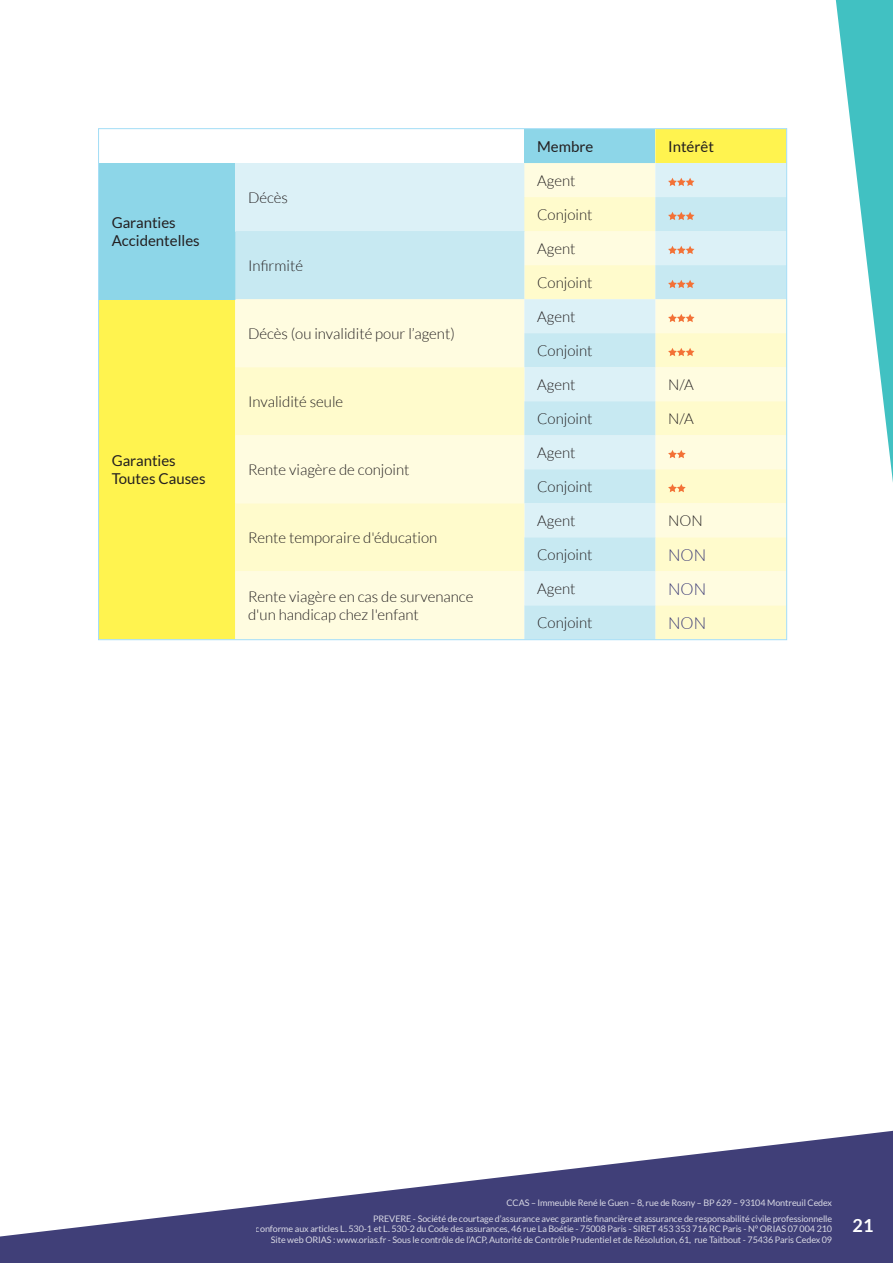
<style>
.page{position:relative;width:893px;height:1263px;background:#fff}
.page>*{position:absolute;margin:0;border:0;box-sizing:border-box;transform-origin:0 0}
.t1{font:700 18px "Lato";color:#fff}
.t2{font:300 16.5px "Lato";color:#403f78}
.t3{font:300 15px/18px "Lato";color:#231f20}
.t4{font:15px/18px "Lato";color:#231f20}
.t5{font:9px/15px "Lato";letter-spacing:-.01em;color:#fff;text-align:right}
</style>
<div class="page">
<svg style="left:0;top:1130px;width:893px;height:133px;fill:#403f78"></svg>
<svg style="left:835px;top:0;width:58px;height:482px"></svg>
<svg style="left:100px;top:130px;width:685px;height:508px;fill:#fff34f"></svg>
<div style="left:99px;top:163px;width:136px;height:136px;background:#8dd6e8"></div>
<div style="left:235px;top:163px;width:289px;height:34px;background:#dcf1f7"></div>
<svg style="left:524px;top:163px;width:261px;height:34px;background:#edf6eb"></svg>
<svg style="left:235px;top:197px;width:550px;height:441px;background:#eef6e1"></svg>
<svg style="left:668px;top:178px;width:26px;height:8px"></svg>
<svg style="left:668px;top:212px;width:26px;height:8px"></svg>
<svg style="left:668px;top:246px;width:26px;height:8px"></svg>
<svg style="left:668px;top:280px;width:26px;height:8px"></svg>
<svg style="left:668px;top:314px;width:26px;height:8px"></svg>
<svg style="left:668px;top:348px;width:26px;height:8px"></svg>
<svg style="left:668px;top:450px;width:18px;height:8px"></svg>
<svg style="left:668px;top:484px;width:18px;height:8px"></svg>
<h3 class="t4" style="left:112px;top:214px;width:90px">Garanties<br>Accidentelles</h3>
<h3 class="t4" style="left:112px;top:452px;width:95px">Garanties<br>Toutes Causes</h3>
<h3 class="t3" style="left:248px;top:189px;width:42px">Décès</h3>
<h3 class="t3" style="left:248px;top:257px;width:57px">Infirmité</h3>
<h3 class="t3" style="left:248px;top:325px;width:208px">Décès (ou invalidité pour l’agent)</h3>
<h3 class="t3" style="left:248px;top:393px;width:97px">Invalidité seule</h3>
<h3 class="t3" style="left:248px;top:461px;width:163px">Rente viagère de conjoint</h3>
<h3 class="t3" style="left:248px;top:529px;width:191px">Rente temporaire d'éducation</h3>
<h3 class="t3" style="left:248px;top:588px;width:227px">Rente viagère en cas de survenance d'un handicap chez l'enfant</h3>
<h3 class="t4" style="left:537px;top:138px;width:58px">Membre</h3>
<h3 class="t4" style="left:668px;top:138px;width:47px">Intérêt</h3>
<h3 class="t3" style="left:537px;top:172px;width:40px">Agent</h3>
<h3 class="t3" style="left:537px;top:206px;width:57px">Conjoint</h3>
<h3 class="t3" style="left:537px;top:240px;width:40px">Agent</h3>
<h3 class="t3" style="left:537px;top:274px;width:57px">Conjoint</h3>
<h3 class="t3" style="left:537px;top:308px;width:40px">Agent</h3>
<h3 class="t3" style="left:537px;top:342px;width:57px">Conjoint</h3>
<h3 class="t3" style="left:537px;top:376px;width:40px">Agent</h3>
<h3 class="t3" style="left:668px;top:376px;width:27px">N/A</h3>
<h3 class="t3" style="left:537px;top:410px;width:57px">Conjoint</h3>
<h3 class="t3" style="left:668px;top:410px;width:27px">N/A</h3>
<h3 class="t3" style="left:537px;top:444px;width:40px">Agent</h3>
<h3 class="t3" style="left:537px;top:478px;width:57px">Conjoint</h3>
<h3 class="t3" style="left:537px;top:512px;width:40px">Agent</h3>
<h3 class="t3" style="left:668px;top:512px;width:36px">NON</h3>
<h3 class="t3" style="left:537px;top:546px;width:57px">Conjoint</h3>
<h2 class="t2" style="left:668px;top:546px;width:40px">NON</h2>
<h3 class="t3" style="left:537px;top:580px;width:40px">Agent</h3>
<h2 class="t2" style="left:668px;top:580px;width:40px">NON</h2>
<h3 class="t3" style="left:537px;top:614px;width:57px">Conjoint</h3>
<h2 class="t2" style="left:668px;top:614px;width:40px">NON</h2>
<p class="t5" style="left:373px;top:1195px;width:461px">CCAS – Immeuble René le Guen – 8, rue de Rosny – BP 629 – 93104 Montreuil Cedex<br>PREVERE - Société de courtage d’assurance avec garantie financière et assurance de responsabilité civile professionnelle</p>
<p class="t5" style="left:256px;top:1223px;width:578px;line-height:10.8px">conforme aux articles L. 530-1 et L. 530-2 du Code des assurances, 46 rue La Boétie - 75008 Paris - SIRET 453 353 716 RC Paris - N° ORIAS 07 004 210<br>Site web ORIAS : www.orias.fr - Sous le contrôle de l’ACP, Autorité de Contrôle Prudentiel et de Résolution, 61, rue Taitbout - 75436 Paris Cedex 09</p>
<h1 class="t1" style="left:853px;top:1215px;width:22px">21</h1>
</div>
